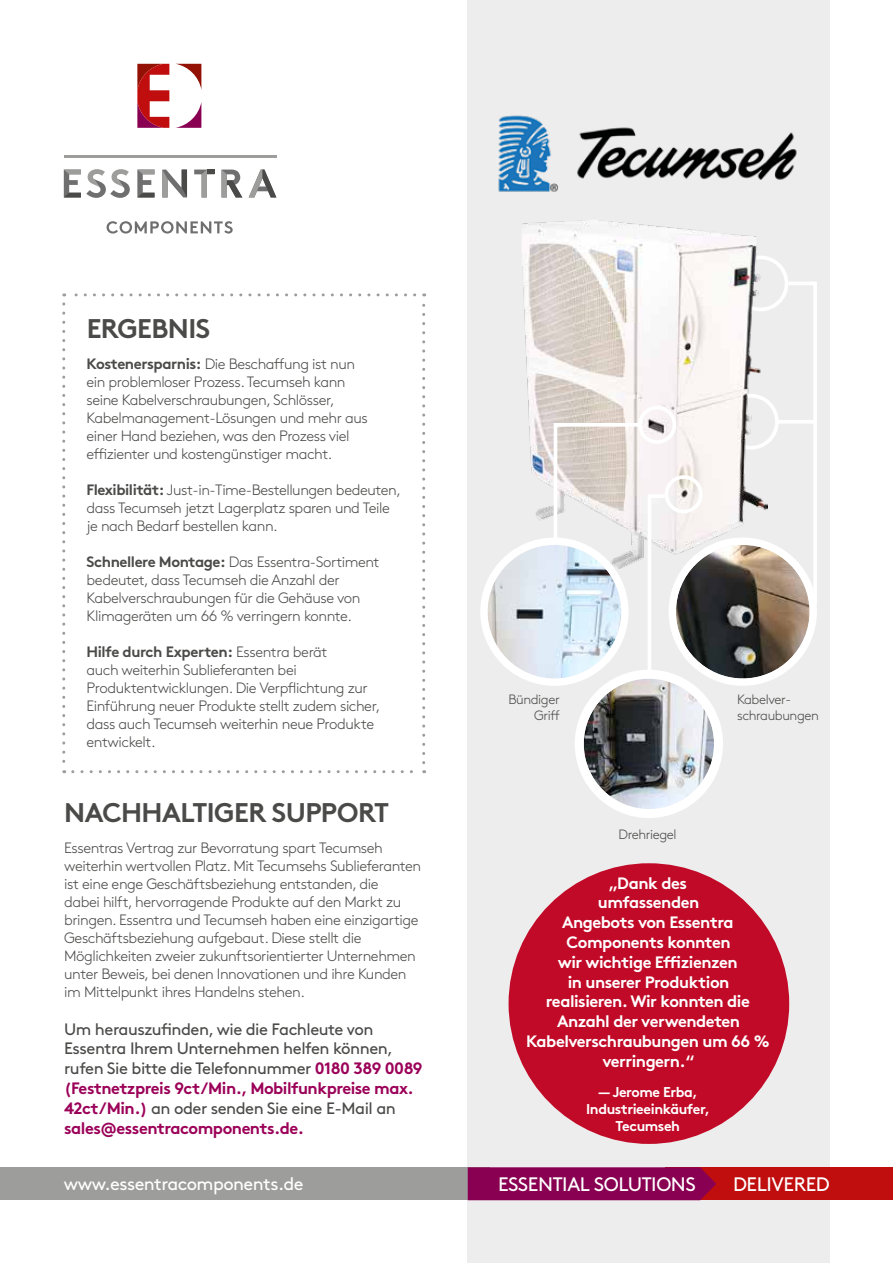
<style>
.page{position:relative;width:893px;height:1263px;background:#fff}
.page>*{position:absolute;margin:0;border:0;box-sizing:border-box;transform-origin:0 0}
.t1{font:700 27px "Brown Pro";letter-spacing:-.02em;color:#4a4a49}
.t2{font:19.5px "Brown Pro";letter-spacing:-.02em;color:#fff}
.t3{font:18px "Brown Pro";letter-spacing:-.03em;color:#fff}
.t4{font:16.5px/19.8px "Brown Pro";letter-spacing:-.03em;color:#4a4a49}
.t5{font:700 16.5px/19.8px "Brown Pro";letter-spacing:-.03em;color:#fff;text-align:center}
.t6{font:300 15px/18px "Brown Pro";letter-spacing:-.03em;color:#4a4a49}
.t7{font:700 14.25px/17.1px "Brown Pro";letter-spacing:-.03em;color:#fff;text-align:center}
.t8{font:300 13.5px/16.2px "Brown Pro";letter-spacing:-.03em;color:#4a4a49;text-align:right}
.s1{font-weight:700}
.s2{font-weight:700;color:#9b0058}
</style>
<div class="page">
<div style="left:468px;top:0;width:362px;height:1263px;background:#ededed"></div>
<div style="left:509px;top:863px;width:280px;height:281px;background:#c10a27;border-radius:50%"></div>
<svg style="left:62px;top:304px;width:3px;height:469px"></svg>
<svg style="left:73px;top:770px;width:352px;height:3px"></svg>
<svg style="left:422px;top:293px;width:3px;height:470px"></svg>
<svg style="left:64px;top:293px;width:351px;height:3px"></svg>
<img style="left:498px;top:115px;width:299px;height:77px">
<div style="left:733px;top:256px;width:55px;height:55px;border:4px solid #fff;border-radius:50%"></div>
<div style="left:723px;top:394px;width:56px;height:56px;border:4px solid #fff;border-radius:50%"></div>
<img style="left:522px;top:220px;width:246px;height:348px">
<img style="left:676px;top:545px;width:134px;height:133px;border-radius:67px">
<div style="left:669px;top:537px;width:148px;height:149px;border:7px solid #fff;border-radius:50%"></div>
<img style="left:584px;top:679px;width:130px;height:130px;border-radius:65px">
<div style="left:575px;top:670px;width:148px;height:148px;border:9px solid #fff;border-radius:50%"></div>
<img style="left:488px;top:545px;width:133px;height:133px;border-radius:67px">
<div style="left:480px;top:537px;width:149px;height:149px;border:7px solid #fff;border-radius:50%"></div>
<svg style="left:785px;top:280px;width:32px;height:328px"></svg>
<div style="left:638px;top:406px;width:38px;height:38px;border:4px solid #fff;border-radius:50%"></div>
<div style="left:665px;top:475px;width:38px;height:38px;border:4px solid #fff;border-radius:50%"></div>
<hr style="left:777px;top:420px;width:38px;height:4px;background:#fff">
<svg style="left:552px;top:421px;width:116px;height:257px"></svg>
<svg style="left:107px;top:221px;width:126px;height:13px"></svg>
<svg style="left:137px;top:170px;width:18px;height:27px"></svg>
<svg style="left:162px;top:170px;width:25px;height:27px"></svg>
<svg style="left:249px;top:170px;width:27px;height:27px"></svg>
<svg style="left:222px;top:170px;width:20px;height:27px"></svg>
<svg style="left:194px;top:170px;width:20px;height:27px"></svg>
<svg style="left:64px;top:169px;width:66px;height:29px"></svg>
<hr style="left:64px;top:156px;width:212px;height:2px;background:#9d9d9c">
<svg style="left:176px;top:104px;width:25px;height:24px"></svg>
<svg style="left:177px;top:64px;width:24px;height:24px"></svg>
<svg style="left:137px;top:64px;width:32px;height:64px"></svg>
<div style="left:665px;top:1167px;width:228px;height:33px;background:#c00d0e"></div>
<div style="left:0;top:1167px;width:489px;height:33px;background:#9d9d9c"></div>
<div style="left:468px;top:1167px;width:248px;height:33px;background:#890053"></div>
<h1 class="t1" style="left:87px;top:307px;width:125px">ERGEBNIS</h1>
<p class="t6" style="left:87px;top:353px;width:283px"><span class="s1">Kostenersparnis:</span> Die Beschaffung ist nun ein problemloser Prozess. Tecumseh kann seine Kabelverschraubungen, Schlösser, Kabelmanagement-Lösungen und mehr aus einer Hand beziehen, was den Prozess viel effizienter und kostengünstiger macht.</p>
<p class="t6" style="left:87px;top:479px;width:316px"><span class="s1">Flexibilität:</span> Just-in-Time-Bestellungen bedeuten, dass Tecumseh jetzt Lagerplatz sparen und Teile je nach Bedarf bestellen kann.</p>
<p class="t6" style="left:87px;top:551px;width:295px"><span class="s1">Schnellere Montage:</span> Das Essentra-Sortiment bedeutet, dass Tecumseh die Anzahl der Kabelverschraubungen für die Gehäuse von Klimageräten um 66 % verringern konnte.</p>
<p class="t6" style="left:87px;top:641px;width:295px"><span class="s1">Hilfe durch Experten:</span> Essentra berät<br>auch weiterhin Sublieferanten bei Produktentwicklungen. Die Verpflichtung zur Einführung neuer Produkte stellt zudem sicher, dass auch Tecumseh weiterhin neue Produkte entwickelt.</p>
<h1 class="t1" style="left:64px;top:791px;width:326px">NACHHALTIGER SUPPORT</h1>
<p class="t6" style="left:64px;top:837px;width:359px">Essentras Vertrag zur Bevorratung spart Tecumseh weiterhin wertvollen Platz. Mit Tecumsehs Sublieferanten ist eine enge Geschäftsbeziehung entstanden, die<br>dabei hilft, hervorragende Produkte auf den Markt zu bringen. Essentra und Tecumseh haben eine einzigartige Geschäftsbeziehung aufgebaut. Diese stellt die Möglichkeiten zweier zukunftsorientierter Unternehmen unter Beweis, bei denen Innovationen und ihre Kunden im Mittelpunkt ihres Handelns stehen.</p>
<p class="t4" style="left:64px;top:1018px;width:360px">Um herauszufinden, wie die Fachleute von Essentra Ihrem Unternehmen helfen können, rufen Sie bitte die Telefonnummer <span class="s2">0180 389 0089 (Festnetzpreis 9ct/Min., Mobilfunkpreise max.<br>42ct/Min.)</span> an oder senden Sie eine E-Mail an <span class="s2">sales@essentracomponents.de.</span></p>
<p class="t8" style="left:508px;top:690px;width:53px">Bündiger<br>Griff</p>
<p class="t8" style="left:619px;top:825px;width:60px">Drehriegel</p>
<p class="t8" style="left:737px;top:690px;width:83px;text-align:left">Kabelver&shy;schraubungen</p>
<p class="t5" style="left:526px;top:871px;width:245px">„Dank des<br>umfassenden<br>Angebots von Essentra<br>Components konnten<br>wir wichtige Effizienzen<br>in unserer Produktion realisieren. Wir konnten die<br>Anzahl der verwendeten<br>Kabelverschraubungen um 66 % verringern.“</p>
<p class="t7" style="left:586px;top:1082px;width:125px">— Jerome Erba,<br>Industrieeinkäufer,<br>Tecumseh</p>
<p class="t3" style="left:64px;top:1170px;width:241px">www.essentracomponents.de</p>
<h2 class="t2" style="left:498px;top:1169px;width:199px">ESSENTIAL SOLUTIONS</h2>
<h2 class="t2" style="left:733px;top:1169px;width:98px">DELIVERED</h2>
</div>
